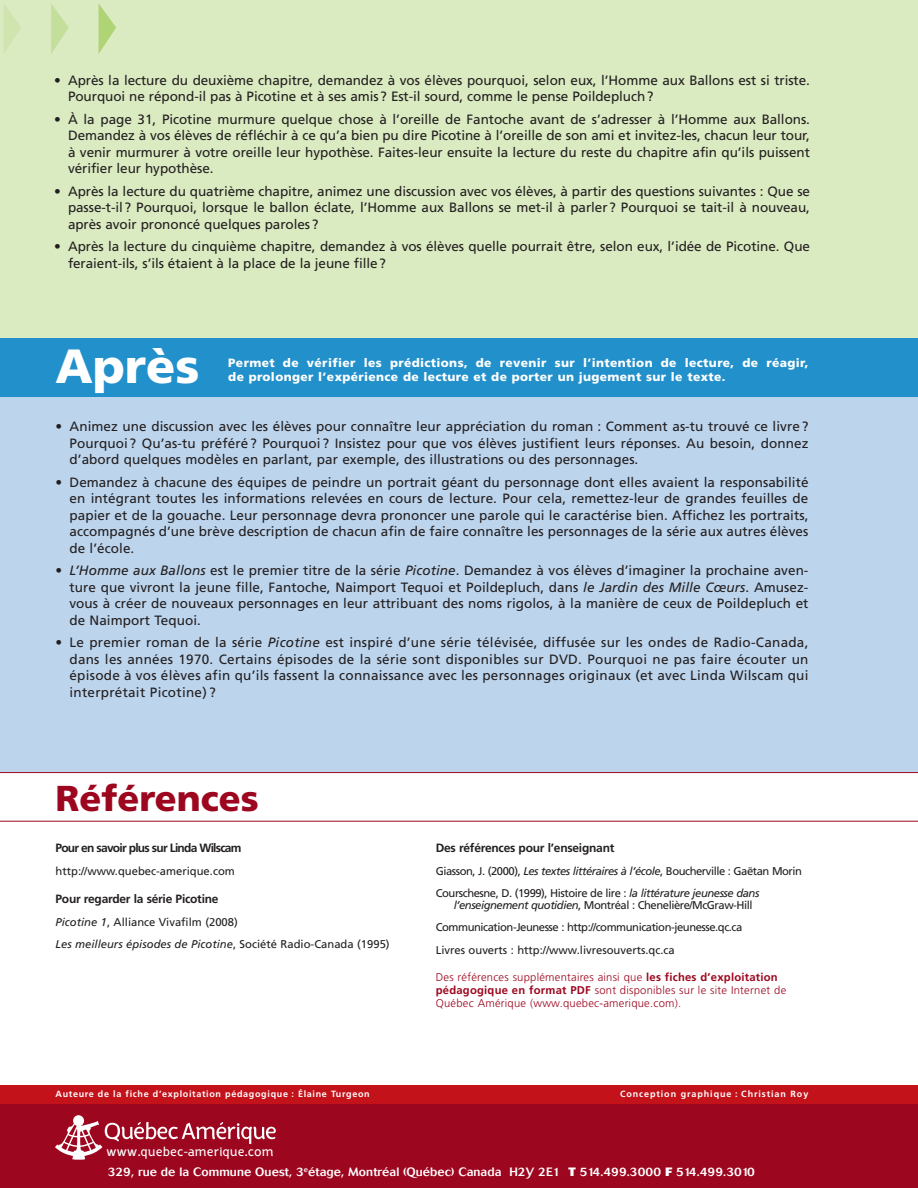
<style>
.page{position:relative;width:918px;height:1188px;background:#fff}
.page>*{position:absolute;margin:0;border:0;box-sizing:border-box;transform-origin:0 0}
.t1{font:900 48px "Frutiger";color:#fff}
.t2{font:900 36px "Frutiger";color:#9d061f}
.t3{font:700 13.65px "Halvorsen";color:#fff}
.t4{font:13.5px/16.5px "Frutiger";letter-spacing:-.005em;color:#231f20;text-align:justify}
.t5{font:900 12px "Frutiger";letter-spacing:.03em;color:#fff}
.t6{font:500 12px "Cosmos";letter-spacing:.005em;color:#fff}
.t7{font:700 12px "Frutiger";letter-spacing:-.02em;color:#231f20}
.t8{font:700 12px "Frutiger";letter-spacing:-.065em;color:#231f20}
.t9{font:11.25px/22px "Frutiger";letter-spacing:-.04em;color:#231f20}
.t10{font:300 11.25px/12.8px "Frutiger";letter-spacing:.02em;color:#9d061f}
.t11{font:11.25px/22.5px "Frutiger";color:#231f20}
.t12{font:700 9px "Frutiger";letter-spacing:.075em;color:#fff}
.t13{font:700 9px "Frutiger";letter-spacing:.1em;color:#fff}
.s1{font-style:italic}
.s2{font-weight:700}
.s3{font-weight:800}
</style>
<div class="page">
<div style="left:0;top:1087px;width:918px;height:101px;background:#9d061f"></div>
<div style="left:0;top:1086px;width:918px;height:18px;background:#c4121a"></div>
<div style="left:0;top:341px;width:918px;height:432px;background:#bcd4ec"></div>
<div style="left:0;top:0;width:918px;height:357px;background:#daeac1"></div>
<div style="left:0;top:338px;width:918px;height:59px;background:#2290cb"></div>
<svg style="left:4px;top:4px;width:17px;height:49px"></svg>
<svg style="left:51px;top:4px;width:18px;height:50px"></svg>
<svg style="left:99px;top:4px;width:17px;height:49px"></svg>
<svg style="left:0;top:772px;width:918px;height:50px"></svg>
<svg style="left:55px;top:1115px;width:221px;height:45px"></svg>
<p class="t4" style="left:68px;top:72px;width:743px;text-indent:-14px">• Après la lecture du deuxième chapitre, demandez à vos élèves pourquoi, selon eux, l’Homme aux Ballons est si triste.<br>Pourquoi ne répond-il pas à Picotine et à ses amis? Est-il sourd, comme le pense Poildepluch?</p>
<p class="t4" style="left:68px;top:111px;width:743px;text-indent:-14px">• À la page 31, Picotine murmure quelque chose à l’oreille de Fantoche avant de s’adresser à l’Homme aux Ballons.<br>Demandez à vos élèves de réfléchir à ce qu’a bien pu dire Picotine à l’oreille de son ami et invitez-les, chacun leur tour, à venir murmurer à votre oreille leur hypothèse. Faites-leur ensuite la lecture du reste du chapitre afin qu’ils puissent vérifier leur hypothèse.</p>
<p class="t4" style="left:68px;top:183px;width:744px;text-indent:-14px">• Après la lecture du quatrième chapitre, animez une discussion avec vos élèves, à partir des questions suivantes : Que se passe-t-il? Pourquoi, lorsque le ballon éclate, l’Homme aux Ballons se met-il à parler? Pourquoi se tait-il à nouveau, après avoir prononcé quelques paroles?</p>
<p class="t4" style="left:68px;top:238px;width:743px;text-indent:-14px">• Après la lecture du cinquième chapitre, demandez à vos élèves quelle pourrait être, selon eux, l’idée de Picotine. Que feraient-ils, s’ils étaient à la place de la jeune fille?</p>
<h1 class="t1" style="left:56px;top:337px;width:146px">Après</h1>
<p class="t5" style="left:228px;top:355px;width:582px">Permet de vérifier les prédictions, de revenir sur l’intention de lecture, de réagir,</p>
<p class="t5" style="left:228px;top:370px;width:499px">de prolonger l’expérience de lecture et de porter un jugement sur le texte.</p>
<p class="t4" style="left:70px;top:418px;width:741px;text-indent:-14px">• Animez une discussion avec les élèves pour connaître leur appréciation du roman : Comment as-tu trouvé ce livre?<br>Pourquoi ? Qu’as-tu préféré? Pourquoi ? Insistez pour que vos élèves justifient leurs réponses. Au besoin, donnez d’abord quelques modèles en parlant, par exemple, des illustrations ou des personnages.</p>
<p class="t4" style="left:70px;top:474px;width:741px;text-indent:-14px">• Demandez à chacune des équipes de peindre un portrait géant du personnage dont elles avaient la responsabilité en intégrant toutes les informations relevées en cours de lecture. Pour cela, remettez-leur de grandes feuilles de papier et de la gouache. Leur personnage devra prononcer une parole qui le caractérise bien. Affichez les portraits, accompagnés d’une brève description de chacun afin de faire connaître les personnages de la série aux autres élèves de l’école.</p>
<p class="t4" style="left:70px;top:562px;width:741px;text-indent:-14px">• <span class="s1">L’Homme aux Ballons</span> est le premier titre de la série <span class="s1">Picotine</span>. Demandez à vos élèves d’imaginer la prochaine aven&shy;ture que vivront la jeune fille, Fantoche, Naimport Tequoi et Poildepluch, dans <span class="s1">le Jardin des Mille Cœurs</span>. Amusez&shy;vous à créer de nouveaux personnages en leur attribuant des noms rigolos, à la manière de ceux de Poildepluch et de Naimport Tequoi.</p>
<p class="t4" style="left:70px;top:634px;width:741px;text-indent:-14px">• Le premier roman de la série <span class="s1">Picotine</span> est inspiré d’une série télévisée, diffusée sur les ondes de Radio-Canada, dans les années 1970. Certains épisodes de la série sont disponibles sur DVD. Pourquoi ne pas faire écouter un épisode à vos élèves afin qu’ils fassent la connaissance avec les personnages originaux (et avec Linda Wilscam qui interprétait Picotine) ?</p>
<h2 class="t2" style="left:56px;top:777px;width:205px">Références</h2>
<p class="t8" style="left:56px;top:841px;width:187px">Pour en savoir plus sur Linda Wilscam</p>
<p class="t11" style="left:56px;top:860px;width:181px">http://www.quebec-amerique.com</p>
<p class="t7" style="left:56px;top:892px;width:165px">Pour regarder la série Picotine</p>
<p class="t11" style="left:56px;top:911px;width:336px"><span class="s1">Picotine 1</span>, Alliance Vivafilm (2008)<br><span class="s1">Les meilleurs épisodes de Picotine</span>, Société Radio-Canada (1995)</p>
<p class="t7" style="left:436px;top:841px;width:180px">Des références pour l’enseignant</p>
<p class="t9" style="left:436px;top:860px;width:368px">Giasson, J. (2000), <span class="s1">Les textes littéraires à l’école</span>, Boucherville : Gaëtan Morin<br>Courschesne, D. (1999), Histoire de lire : <span class="s1">la littérature jeunesse dans</span></p>
<p class="t9" style="left:436px;top:894px;width:318px;text-indent:18px"><span class="s1">l’enseignement quotidien</span>, Montréal : Chenelière/McGraw-Hill<br>Communication-Jeunesse : http://communication-jeunesse.qc.ca<br>Livres ouverts : http://www.livresouverts.qc.ca</p>
<p class="t10" style="left:436px;top:971px;width:352px">Des références supplémentaires ainsi que <span class="s2">les fiches d’exploitation pédagogique en format PDF</span> sont disponibles sur le site Internet de<br>Québec Amérique (www.quebec-amerique.com).</p>
<p class="t12" style="left:56px;top:1088px;width:316px">Auteure de la fiche d’exploitation pédagogique : Élaine Turgeon</p>
<p class="t13" style="left:620px;top:1088px;width:190px">Conception graphique : Christian Roy</p>
<p class="t3" style="left:107px;top:1144px;width:169px">www.quebec-amerique.com</p>
<p class="t6" style="left:108px;top:1165px;width:649px">329, rue de la Commune Ouest, 3<sup>e</sup>étage, Montréal (Québec) Canada H2Y 2E1 <span class="s3">T</span> 514.499.3000 <span class="s3">F</span> 514.499.3010</p>
</div>
